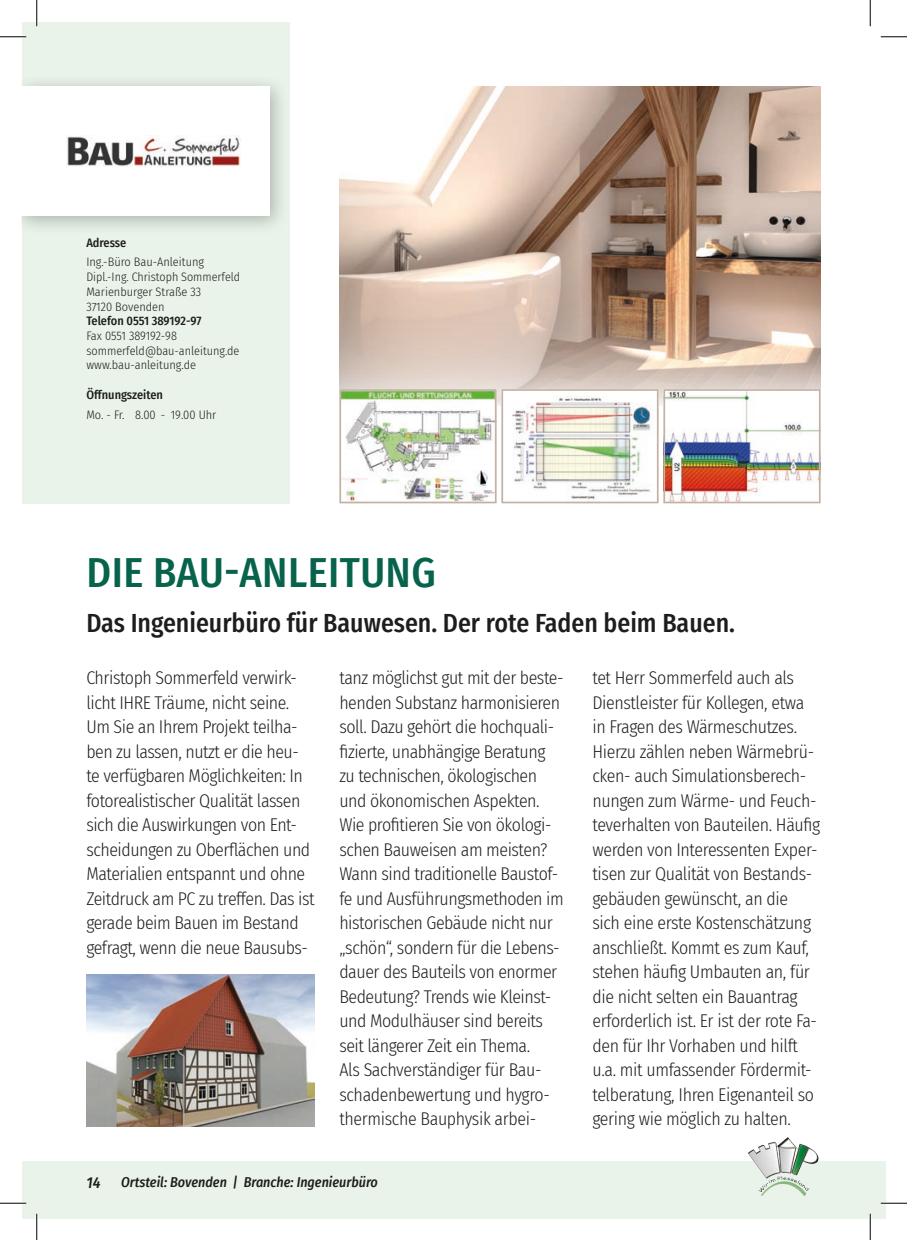
<style>
.page{position:relative;width:907px;height:1240px;background:#fff}
.page>*{position:absolute;margin:0;border:0;box-sizing:border-box;transform-origin:0 0}
.t1{font:500 42px "Fira Sans Condensed";letter-spacing:.01em;color:#07634b}
.t2{font:500 26.25px "Fira Sans Condensed";color:#1d1d1b}
.t3{font:300 18.38px/24.5px "Fira Sans Condensed";letter-spacing:-.025em;color:#1d1d1b}
.t4{font:italic 500 15.75px "Fira Sans Condensed";color:#1d1d1b}
.t5{font:italic 500 14px "Fira Sans Condensed";color:#1d1d1b}
.t6{font:300 12.25px/14.7px "Fira Sans Condensed";color:#1d1d1b}
.t7{font:500 12.25px "Fira Sans Condensed";color:#1d1d1b}
</style>
<div class="page">
<div style="left:22px;top:1160px;width:848px;height:57px;background:#e9f3e9"></div>
<div style="left:870px;top:1160px;width:15px;height:57px;background:#e9f3e9"></div>
<img style="left:746px;top:1137px;width:75px;height:59px">
<div style="left:22px;top:22px;width:268px;height:481px;background:#e9f3e9"></div>
<img style="left:339px;top:86px;width:482px;height:319px">
<img style="left:86px;top:974px;width:229px;height:152px">
<div style="left:22px;top:73px;width:268px;height:162px;background:#1d1d1b;opacity:.3"></div>
<div style="left:22px;top:86px;width:248px;height:129px;background:#fff"></div>
<img style="left:67px;top:136px;width:173px;height:30px">
<img style="left:342px;top:392px;width:152px;height:108px">
<div style="left:339px;top:389px;width:158px;height:114px;border:2px solid #c4b1a4"></div>
<img style="left:504px;top:392px;width:152px;height:108px">
<div style="left:501px;top:389px;width:158px;height:114px;border:2px solid #c4b1a4"></div>
<img style="left:666px;top:392px;width:152px;height:108px">
<div style="left:663px;top:389px;width:158px;height:114px;border:2px solid #c4b1a4"></div>
<hr style="left:0;top:36px;width:26px;height:2px;background:#fff">
<hr style="left:0;top:1201px;width:26px;height:3px;background:#fff">
<hr style="left:881px;top:1201px;width:26px;height:3px;background:#fff">
<hr style="left:36px;top:0;width:2px;height:26px;background:#fff">
<hr style="left:36px;top:1213px;width:2px;height:26px;background:#fff">
<hr style="left:869px;top:1213px;width:2px;height:26px;background:#fff">
<svg style="left:0;top:36px;width:26px;height:1px"></svg>
<svg style="left:881px;top:36px;width:26px;height:1px"></svg>
<svg style="left:0;top:1202px;width:26px;height:1px"></svg>
<svg style="left:881px;top:1202px;width:26px;height:1px"></svg>
<svg style="left:36px;top:0;width:1px;height:26px"></svg>
<svg style="left:36px;top:1213px;width:1px;height:26px"></svg>
<svg style="left:870px;top:0;width:1px;height:26px"></svg>
<svg style="left:870px;top:1213px;width:1px;height:26px"></svg>
<p class="t7" style="left:86px;top:233px;width:42px">Adresse</p>
<p class="t6" style="left:86px;top:255px;width:155px">Ing.-Büro Bau-Anleitung<br>Dipl.-Ing. Christoph Sommerfeld<br>Marienburger Straße 33<br>37120 Bovenden</p>
<p class="t7" style="left:86px;top:311px;width:117px">Telefon 0551 389192-97</p>
<p class="t6" style="left:86px;top:328px;width:155px">Fax 0551 389192-98 sommerfeld@bau-anleitung.de www.bau-anleitung.de</p>
<p class="t7" style="left:86px;top:385px;width:78px">Öffnungszeiten</p>
<p class="t6" style="left:86px;top:407px;width:132px">Mo. - Fr. 8.00 - 19.00 Uhr</p>
<h1 class="t1" style="left:87px;top:539px;width:351px">DIE BAU-ANLEITUNG</h1>
<h2 class="t2" style="left:86px;top:602px;width:650px">Das Ingenieurbüro für Bauwesen. Der rote Faden beim Bauen.</h2>
<p class="t3" style="left:86px;top:665px;width:230px">Christoph Sommerfeld verwirk&shy;licht IHRE Träume, nicht seine.<br>Um Sie an Ihrem Projekt teilha&shy;ben zu lassen, nutzt er die heu&shy;te verfügbaren Möglichkeiten: In fotorealistischer Qualität lassen sich die Auswirkungen von Ent&shy;scheidungen zu Oberflächen und<br>Materialien entspannt und ohne<br>Zeitdruck am PC zu treffen. Das ist gerade beim Bauen im Bestand gefragt, wenn die neue Bausubs-</p>
<p class="t3" style="left:339px;top:665px;width:226px">tanz möglichst gut mit der beste&shy;henden Substanz harmonisieren soll. Dazu gehört die hochquali&shy;fizierte, unabhängige Beratung zu technischen, ökologischen und ökonomischen Aspekten.<br>Wie profitieren Sie von ökologi&shy;schen Bauweisen am meisten?<br>Wann sind traditionelle Baustof&shy;fe und Ausführungsmethoden im historischen Gebäude nicht nur „schön“, sondern für die Lebens&shy;dauer des Bauteils von enormer<br>Bedeutung? Trends wie Kleinst&shy;und Modulhäuser sind bereits seit längerer Zeit ein Thema.<br>Als Sachverständiger für Bau&shy;schadenbewertung und hygro&shy;thermische Bauphysik arbei-</p>
<p class="t3" style="left:592px;top:665px;width:229px">tet Herr Sommerfeld auch als<br>Dienstleister für Kollegen, etwa in Fragen des Wärmeschutzes.<br>Hierzu zählen neben Wärmebrü&shy;cken- auch Simulationsberech&shy;nungen zum Wärme- und Feuch&shy;teverhalten von Bauteilen. Häufig werden von Interessenten Exper&shy;tisen zur Qualität von Bestands&shy;gebäuden gewünscht, an die<br>sich eine erste Kostenschätzung anschließt. Kommt es zum Kauf, stehen häufig Umbauten an, für die nicht selten ein Bauantrag erforderlich ist. Er ist der rote Fa&shy;den für Ihr Vorhaben und hilft u.a. mit umfassender Fördermit&shy;telberatung, Ihren Eigenanteil so gering wie möglich zu halten.</p>
<p class="t4" style="left:86px;top:1170px;width:16px">14</p>
<p class="t5" style="left:121px;top:1170px;width:258px">Ortsteil: Bovenden | Branche: Ingenieurbüro</p>
</div>
